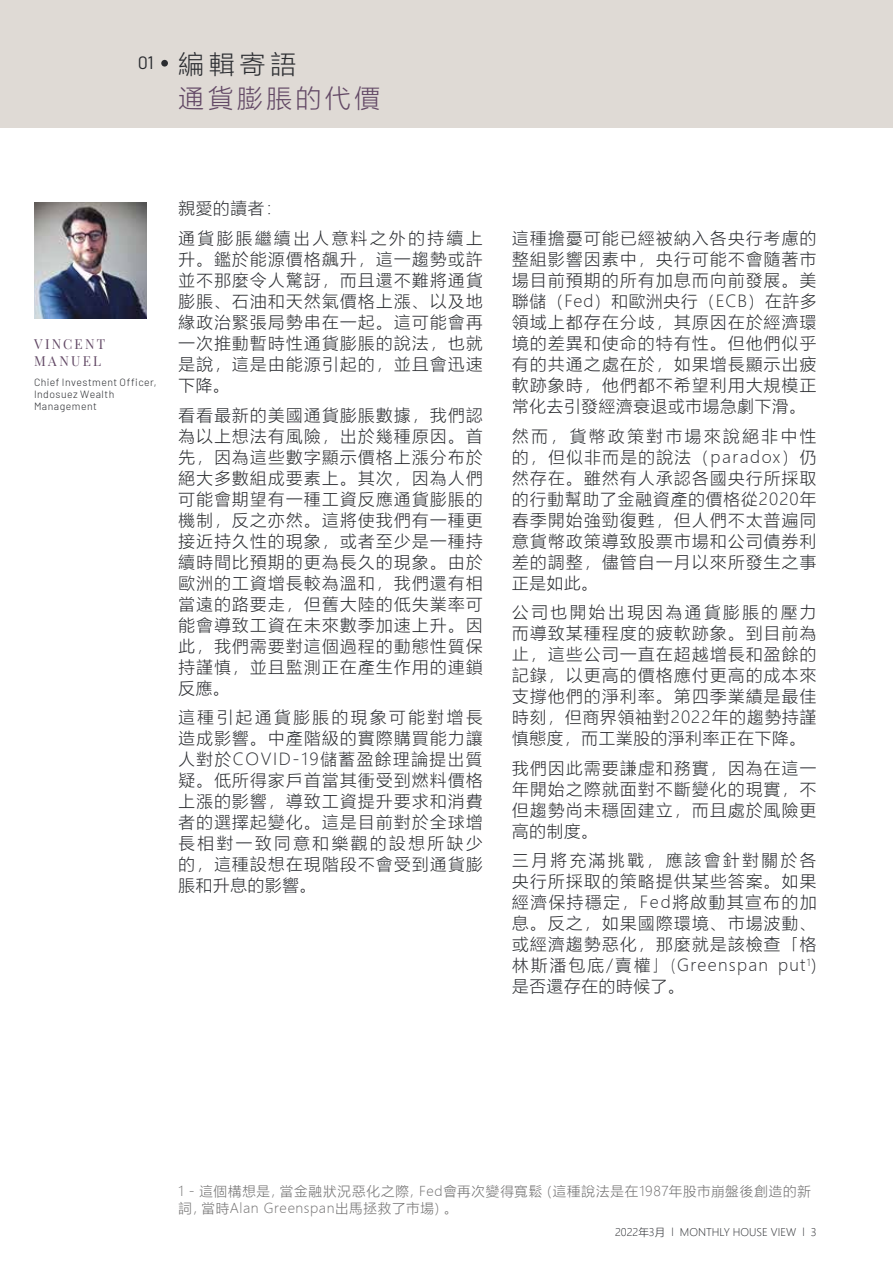
<style>
.page{position:relative;width:893px;height:1263px;background:#fff}
.page>*{position:absolute;margin:0;border:0;box-sizing:border-box;transform-origin:0 0}
.t1{font:300 25.5px/34.2px "Microsoft Ya Hei";letter-spacing:.15em;color:#624865}
.t2{font:300 16.5px/21px "Microsoft Ya Hei";letter-spacing:.09em;color:#2a2c30;text-align:justify}
.t3{font:300 16.5px/29.5px "Microsoft Ya Hei";letter-spacing:.16em;color:#2a2c30}
.t4{font:300 13.5px/16.5px "Microsoft Ya Hei";letter-spacing:.055em;color:#706f6f}
.t5{font:13.5px/16.5px "Playfair Display";letter-spacing:.17em;color:#624865}
.t6{font:300 10.5px/11.7px "Barlow";letter-spacing:.045em;color:#2a2c30}
.t7{font:300 10.5px "Microsoft Ya Hei";color:#2a2c30}
.s1{font-family:"Barlow";font-weight:400;font-size:18px;color:#2a2c30}
.s2{color:#2a2c30}
</style>
<div class="page">
<div style="left:0;top:0;width:893px;height:128px;background:#dfdad5"></div>
<img style="left:34px;top:202px;width:112px;height:117px">
<div style="left:161px;top:60px;width:7px;height:7px;background:#2a2c30;border-radius:50%"></div>
<h1 class="t1" style="left:179px;top:46px;width:203px;text-indent:-41px"><span class="s1">01</span> <span class="s2">編輯寄語<br></span>通貨膨脹的代價</h1>
<p class="t5" style="left:34px;top:335px;width:73px">VINCENT<br>MANUEL</p>
<p class="t6" style="left:34px;top:376px;width:124px">Chief Investment Officer,<br>Indosuez Wealth<br>Management</p>
<p class="t3" style="left:178px;top:193px;width:306px">親愛的讀者：<br>通貨膨脹繼續出人意料之外的持續上</p>
<p class="t2" style="left:178px;top:248px;width:306px">升。鑑於能源價格飆升，這一趨勢或許並不那麼令人驚訝，而且還不難將通貨膨脹、石油和天然氣價格上漲、以及地緣政治緊張局勢串在一起。這可能會再一次推動暫時性通貨膨脹的說法，也就是說，這是由能源引起的，並且會迅速下降。</p>
<p class="t2" style="left:178px;top:404px;width:306px">看看最新的美國通貨膨脹數據，我們認為以上想法有風險，出於幾種原因。首先，因為這些數字顯示價格上漲分布於絕大多數組成要素上。其次，因為人們可能會期望有一種工資反應通貨膨脹的機制，反之亦然。這將使我們有一種更接近持久性的現象，或者至少是一種持續時間比預期的更為長久的現象。由於歐洲的工資增長較為溫和，我們還有相當遠的路要走，但舊大陸的低失業率可能會導致工資在未來數季加速上升。因此，我們需要對這個過程的動態性質保持謹慎，並且監測正在產生作用的連鎖反應。</p>
<p class="t2" style="left:178px;top:706px;width:306px">這種引起通貨膨脹的現象可能對增長造成影響。中產階級的實際購買能力讓人對於COVID-19儲蓄盈餘理論提出質疑。低所得家戶首當其衝受到燃料價格上漲的影響，導致工資提升要求和消費者的選擇起變化。這是目前對於全球增長相對一致同意和樂觀的設想所缺少的，這種設想在現階段不會受到通貨膨脹和升息的影響。</p>
<p class="t2" style="left:512px;top:227px;width:306px">這種擔憂可能已經被納入各央行考慮的整組影響因素中，央行可能不會隨著市場目前預期的所有加息而向前發展。美聯儲（Fed）和歐洲央行（ECB）在許多領域上都存在分歧，其原因在於經濟環境的差異和使命的特有性。但他們似乎有的共通之處在於，如果增長顯示出疲軟跡象時，他們都不希望利用大規模正常化去引發經濟衰退或市場急劇下滑。</p>
<p class="t2" style="left:512px;top:425px;width:306px">然而，貨幣政策對市場來說絕非中性的，但似非而是的說法（paradox）仍然存在。雖然有人承認各國央行所採取的行動幫助了金融資產的價格從2020年春季開始強勁復甦，但人們不太普遍同意貨幣政策導致股票市場和公司債券利差的調整，儘管自一月以來所發生之事正是如此。</p>
<p class="t2" style="left:512px;top:601px;width:306px">公司也開始出現因為通貨膨脹的壓力而導致某種程度的疲軟跡象。到目前為止，這些公司一直在超越增長和盈餘的記錄，以更高的價格應付更高的成本來支撐他們的淨利率。第四季業績是最佳時刻，但商界領袖對2022年的趨勢持謹慎態度，而工業股的淨利率正在下降。</p>
<p class="t2" style="left:512px;top:757px;width:306px">我們因此需要謙虛和務實，因為在這一年開始之際就面對不斷變化的現實，不但趨勢尚未穩固建立，而且處於風險更高的制度。</p>
<p class="t2" style="left:512px;top:849px;width:306px">三月將充滿挑戰，應該會針對關於各央行所採取的策略提供某些答案。如果經濟保持穩定，Fed將啟動其宣布的加息。反之，如果國際環境、市場波動、或經濟趨勢惡化，那麼就是該檢查「格林斯潘包底/賣權」（Greenspan put<sup>1</sup>)是否還存在的時候了。</p>
<p class="t4" style="left:178px;top:1183px;width:634px">1 - 這個構想是，當金融狀況惡化之際，Fed會再次變得寬鬆（這種說法是在1987年股市崩盤後創造的新詞，當時Alan Greenspan出馬拯救了市場）。</p>
<p class="t7" style="left:615px;top:1225px;width:203px">2022年3月 l MONTHLY HOUSE VIEW l 3</p>
</div>
